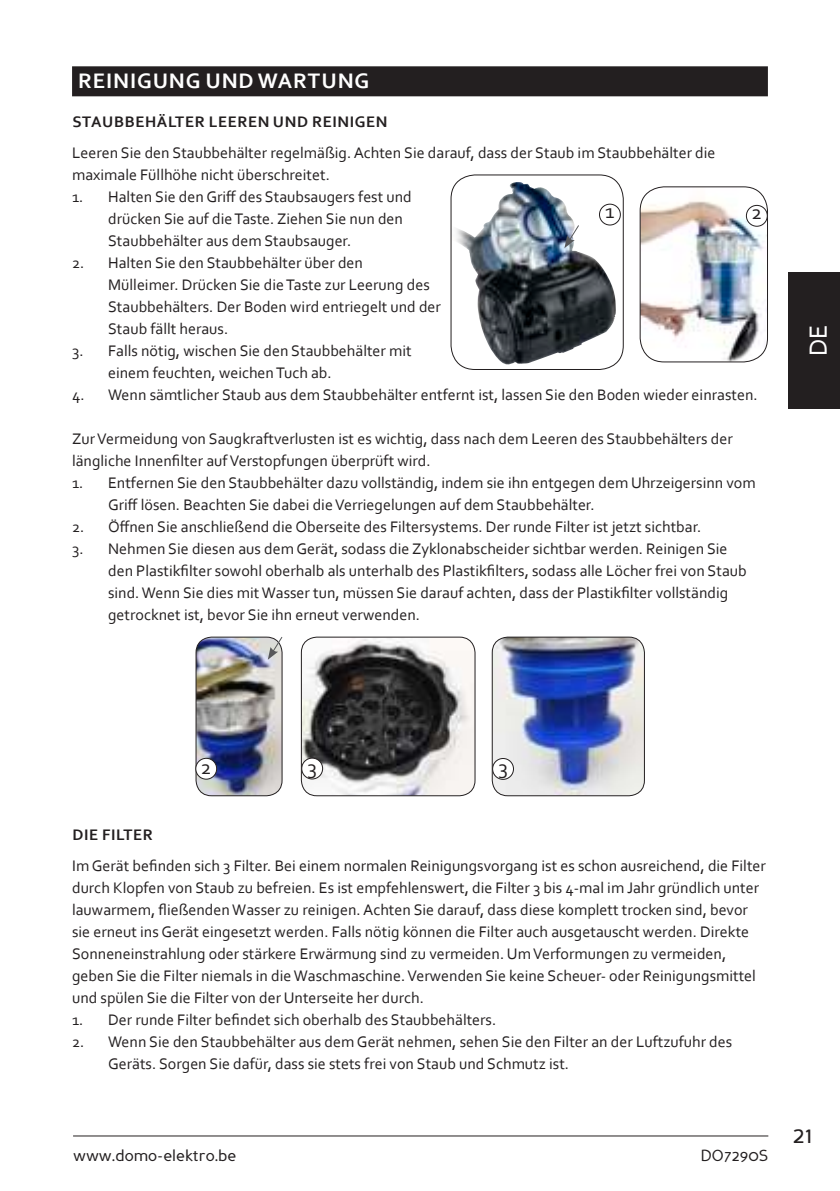
<style>
.page{position:relative;width:840px;height:1191px;background:#fff}
.page>*{position:absolute;margin:0;border:0;box-sizing:border-box;transform-origin:0 0}
.t1{font:26px "Corbel";color:#fff}
.t2{font:24px "Perspective Sans";color:#231f20}
.t3{font:700 22px "Corbel";letter-spacing:.04em;color:#fff}
.t4{font:20.8px "Corbel";color:#231f20}
.t5{font:16px/22px "Corbel";color:#231f20}
.t6{font:700 16px "Corbel";letter-spacing:.04em;color:#231f20}
.t7{font:16px "Perspective Sans";color:#231f20}
</style>
<div class="page">
<hr style="left:73px;top:1135px;width:694px;height:1px;background:#231f20">
<div style="left:788px;top:272px;width:51px;height:136px;background:#231f20"></div>
<div style="left:72px;top:66px;width:695px;height:30px;background:#231f20"></div>
<img style="left:197px;top:638px;width:85px;height:157px">
<div style="left:195px;top:636px;width:87px;height:160px;border:1px solid #231f20;border-radius:16px"></div>
<img style="left:301px;top:637px;width:173px;height:158px">
<div style="left:301px;top:636px;width:174px;height:160px;border:1px solid #231f20;border-radius:16px"></div>
<img style="left:493px;top:637px;width:151px;height:158px">
<div style="left:491px;top:636px;width:153px;height:160px;border:1px solid #231f20;border-radius:16px"></div>
<div style="left:196px;top:758px;width:20px;height:21px;background:#fff;border-radius:50%"></div>
<div style="left:195px;top:758px;width:22px;height:21px;border:1px solid #231f20;border-radius:50%"></div>
<div style="left:301px;top:758px;width:21px;height:21px;background:#fff;border-radius:50%"></div>
<div style="left:301px;top:758px;width:22px;height:21px;border:1px solid #231f20;border-radius:50%"></div>
<div style="left:492px;top:758px;width:21px;height:21px;background:#fff;border-radius:50%"></div>
<div style="left:492px;top:758px;width:21px;height:21px;border:1px solid #231f20;border-radius:50%"></div>
<svg style="left:268px;top:636px;width:15px;height:24px"></svg>
<img style="left:641px;top:187px;width:126px;height:175px">
<div style="left:639px;top:186px;width:128px;height:176px;border:1px solid #231f20;border-radius:24px"></div>
<div style="left:599px;top:204px;width:21px;height:21px;border:1px solid #231f20;border-radius:50%"></div>
<img style="left:452px;top:184px;width:163px;height:182px">
<div style="left:450px;top:174px;width:173px;height:196px;border:1px solid #231f20;border-radius:24px"></div>
<svg style="left:564px;top:224px;width:15px;height:24px"></svg>
<div style="left:746px;top:205px;width:20px;height:21px;background:#fff;border-radius:50%"></div>
<div style="left:745px;top:205px;width:22px;height:21px;border:1px solid #231f20;border-radius:50%"></div>
<h3 class="t3" style="left:78px;top:70px;width:292px">REINIGUNG UND WARTUNG</h3>
<p class="t6" style="left:72px;top:114px;width:316px">STAUBBEHÄLTER LEEREN UND REINIGEN</p>
<p class="t5" style="left:72px;top:142px;width:644px">Leeren Sie den Staubbehälter regelmäßig. Achten Sie darauf, dass der Staub im Staubbehälter die maximale Füllhöhe nicht überschreitet.</p>
<p class="t5" style="left:108px;top:186px;width:305px;text-indent:-36px">1. Halten Sie den Griff des Staubsaugers fest und drücken Sie auf die Taste. Ziehen Sie nun den<br>Staubbehälter aus dem Staubsauger.</p>
<p class="t5" style="left:108px;top:252px;width:334px;text-indent:-36px">2. Halten Sie den Staubbehälter über den<br>Mülleimer. Drücken Sie die Taste zur Leerung des Staubbehälters. Der Boden wird entriegelt und der Staub fällt heraus.</p>
<p class="t5" style="left:108px;top:340px;width:305px;text-indent:-36px">3. Falls nötig, wischen Sie den Staubbehälter mit einem feuchten, weichen Tuch ab.</p>
<p class="t5" style="left:72px;top:384px;width:686px">4. Wenn sämtlicher Staub aus dem Staubbehälter entfernt ist, lassen Sie den Boden wieder einrasten.</p>
<p class="t5" style="left:72px;top:428px;width:662px">Zur Vermeidung von Saugkraftverlusten ist es wichtig, dass nach dem Leeren des Staubbehälters der längliche Innenfilter auf Verstopfungen überprüft wird.</p>
<p class="t5" style="left:108px;top:472px;width:648px;text-indent:-36px">1. Entfernen Sie den Staubbehälter dazu vollständig, indem sie ihn entgegen dem Uhrzeigersinn vom<br>Griff lösen. Beachten Sie dabei die Verriegelungen auf dem Staubbehälter.</p>
<p class="t5" style="left:72px;top:516px;width:630px">2. Öffnen Sie anschließend die Oberseite des Filtersystems. Der runde Filter ist jetzt sichtbar.</p>
<p class="t5" style="left:108px;top:538px;width:639px;text-indent:-36px">3. Nehmen Sie diesen aus dem Gerät, sodass die Zyklonabscheider sichtbar werden. Reinigen Sie den Plastikfilter sowohl oberhalb als unterhalb des Plastikfilters, sodass alle Löcher frei von Staub sind. Wenn Sie dies mit Wasser tun, müssen Sie darauf achten, dass der Plastikfilter vollständig getrocknet ist, bevor Sie ihn erneut verwenden.</p>
<h3 class="t4" style="left:605px;top:201px;width:11px">1</h3>
<h3 class="t4" style="left:751px;top:202px;width:12px">2</h3>
<h1 class="t1" style="left:805px;top:356px;width:33px;rotate:-90deg">DE</h1>
<h3 class="t4" style="left:201px;top:757px;width:12px">2</h3>
<h3 class="t4" style="left:307px;top:756px;width:11px">3</h3>
<h3 class="t4" style="left:498px;top:757px;width:11px">3</h3>
<p class="t6" style="left:72px;top:827px;width:82px">DIE FILTER</p>
<p class="t5" style="left:72px;top:854px;width:695px">Im Gerät befinden sich 3 Filter. Bei einem normalen Reinigungsvorgang ist es schon ausreichend, die Filter durch Klopfen von Staub zu befreien. Es ist empfehlenswert, die Filter 3 bis 4-mal im Jahr gründlich unter lauwarmem, fließenden Wasser zu reinigen. Achten Sie darauf, dass diese komplett trocken sind, bevor sie erneut ins Gerät eingesetzt werden. Falls nötig können die Filter auch ausgetauscht werden. Direkte Sonneneinstrahlung oder stärkere Erwärmung sind zu vermeiden. Um Verformungen zu vermeiden, geben Sie die Filter niemals in die Waschmaschine. Verwenden Sie keine Scheuer- oder Reinigungsmittel und spülen Sie die Filter von der Unterseite her durch.</p>
<p class="t5" style="left:72px;top:1009px;width:425px">1. Der runde Filter befindet sich oberhalb des Staubbehälters.</p>
<p class="t5" style="left:108px;top:1031px;width:625px;text-indent:-36px">2. Wenn Sie den Staubbehälter aus dem Gerät nehmen, sehen Sie den Filter an der Luftzufuhr des<br>Geräts. Sorgen Sie dafür, dass sie stets frei von Staub und Schmutz ist.</p>
<p class="t7" style="left:73px;top:1149px;width:165px">www.domo-elektro.be</p>
<p class="t7" style="left:700px;top:1149px;width:69px">DO7290S</p>
<h2 class="t2" style="left:792px;top:1124px;width:21px">21</h2>
</div>
